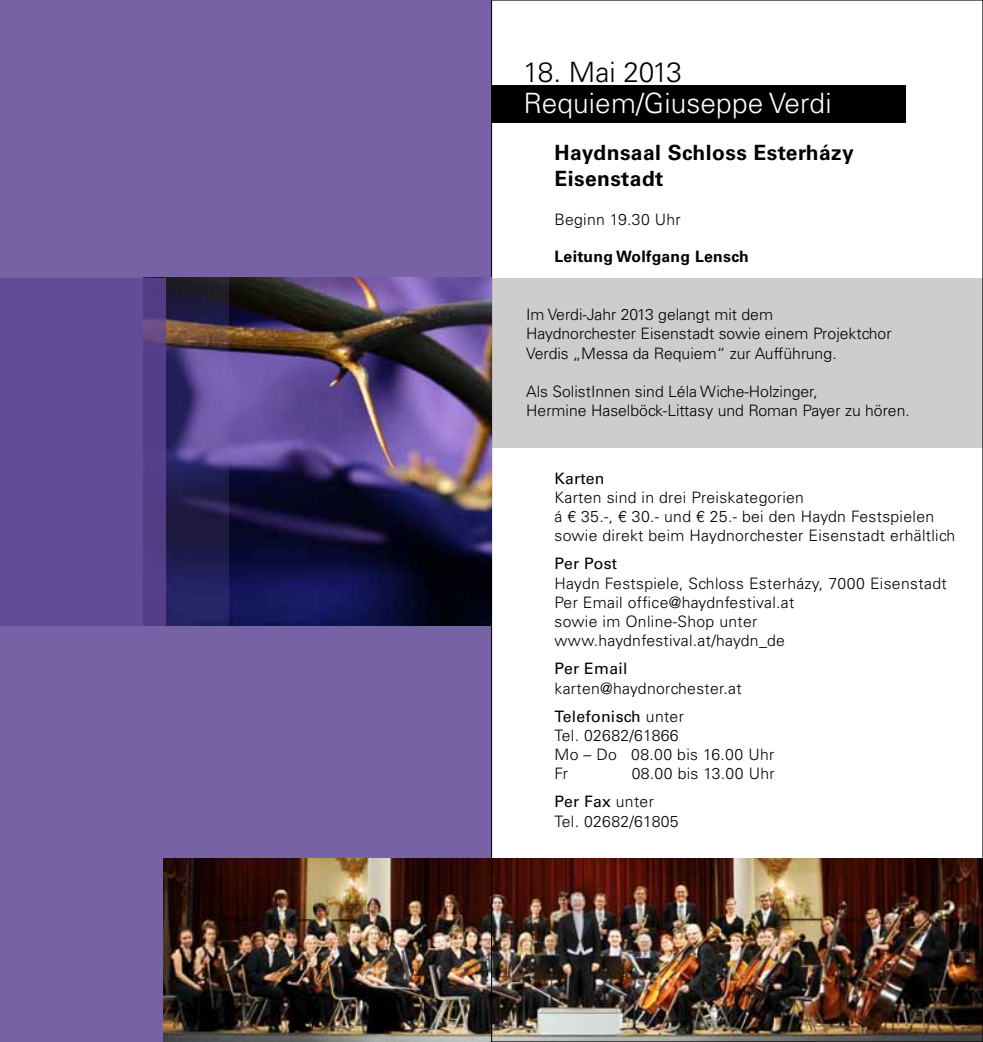
<style>
.page{position:relative;width:983px;height:1042px;background:#fff}
.page>*{position:absolute;margin:0;border:0;box-sizing:border-box;transform-origin:0 0}
.t1{font:300 28px "Univers";letter-spacing:.005em;color:#fff}
.t2{font:300 28px "Univers";letter-spacing:-.015em;color:#000}
.t3{font:700 21px/26.2px "Univers";letter-spacing:.02em;color:#000}
.t4{font:300 15.75px/19.2px "Univers";letter-spacing:.02em;color:#000}
.t5{font:300 15.75px/19.2px "Univers";color:#000}
.t6{font:700 15.75px "Univers";letter-spacing:.02em;color:#000}
.t7{font:15.75px "Univers";letter-spacing:.02em;color:#000}
.s1{font-weight:400}
</style>
<div class="page">
<div style="left:0;top:0;width:491px;height:1042px;background:#7862a6"></div>
<img style="left:164px;top:859px;width:816px;height:183px">
<div style="left:491px;top:278px;width:491px;height:170px;background:#cdcdcd"></div>
<div style="left:491px;top:85px;width:414px;height:38px;background:#000"></div>
<img style="left:260px;top:278px;width:231px;height:348px">
<img style="left:165px;top:278px;width:95px;height:348px">
<div style="left:0;top:278px;width:165px;height:348px;background:#604696"></div>
<h1 class="t2" style="left:523px;top:55px;width:160px">18. Mai 2013</h1>
<h1 class="t1" style="left:523px;top:86px;width:309px">Requiem/Giuseppe Verdi</h1>
<h2 class="t3" style="left:554px;top:139px;width:300px">Haydnsaal Schloss Esterházy<br>Eisenstadt</h2>
<p class="t4" style="left:554px;top:210px;width:128px">Beginn 19.30 Uhr</p>
<p class="t6" style="left:554px;top:247px;width:196px">Leitung Wolfgang Lensch</p>
<p class="t5" style="left:526px;top:305px;width:367px">Im Verdi-Jahr 2013 gelangt mit dem<br>Haydnorchester Eisenstadt sowie einem Projektchor<br>Verdis „Messa da Requiem“ zur Aufführung.</p>
<p class="t5" style="left:526px;top:382px;width:385px">Als SolistInnen sind Léla Wiche-Holzinger,<br>Hermine Haselböck-Littasy und Roman Payer zu hören.</p>
<p class="t7" style="left:554px;top:469px;width:52px">Karten</p>
<p class="t4" style="left:554px;top:487px;width:402px">Karten sind in drei Preiskategorien<br>á € 35.-, € 30.- und € 25.- bei den Haydn Festspielen sowie direkt beim Haydnorchester Eisenstadt erhältlich</p>
<p class="t7" style="left:554px;top:554px;width:64px">Per Post</p>
<p class="t4" style="left:554px;top:573px;width:393px">Haydn Festspiele, Schloss Esterházy, 7000 Eisenstadt Per Email office@haydnfestival.at<br>sowie im Online-Shop unter www.haydnfestival.at/haydn_de</p>
<p class="t7" style="left:554px;top:659px;width:74px">Per Email</p>
<p class="t4" style="left:554px;top:674px;width:189px;line-height:28px">karten@haydnorchester.at<br><span class="s1">Telefonisch</span> unter</p>
<p class="t4" style="left:554px;top:725px;width:221px">Tel. 02682/61866<br>Mo – Do 08.00 bis 16.00 Uhr<br>Fr</p>
<p class="t4" style="left:554px;top:760px;width:222px;line-height:28px;text-indent:77px">08.00 bis 13.00 Uhr<br><span class="s1">Per Fax</span> unter</p>
<p class="t4" style="left:554px;top:811px;width:126px">Tel. 02682/61805</p>
</div>
